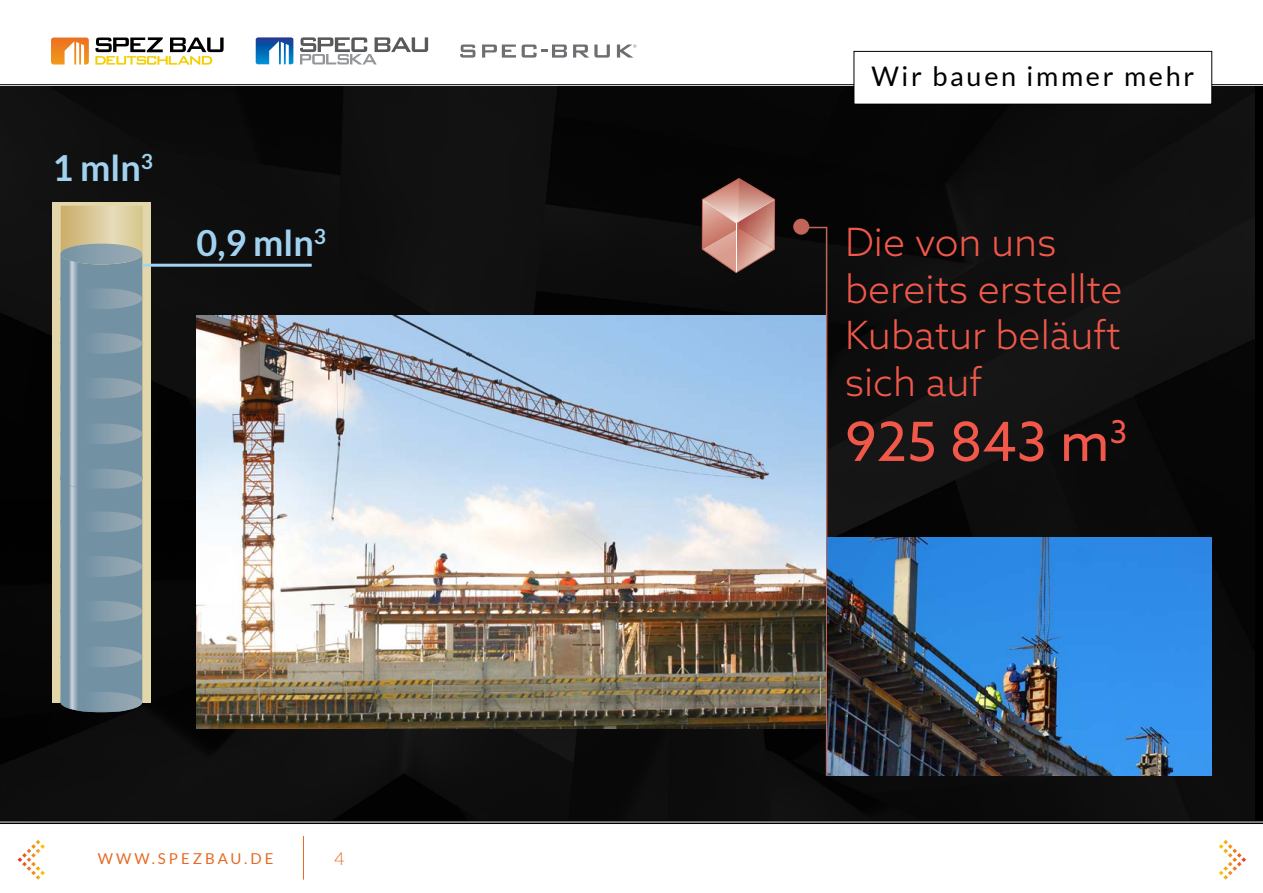
<style>
.page{position:relative;width:1263px;height:893px;background:#fff}
.page>*{position:absolute;margin:0;border:0;box-sizing:border-box;transform-origin:0 0}
.t1{font:54px "Azo Sans";color:#f1584a}
.t2{font:300 39px/46.8px "Azo Sans";color:#f1584a}
.t3{font:700 36px "Lato";color:#a1d3f1}
.t4{font:27px "Lato";letter-spacing:.1em;color:#000}
.t5{font:300 18px "Lato";color:#e76a25}
.t6{font:15px "Lato";letter-spacing:.2em;color:#e76a25}
</style>
<div class="page">
<img style="left:0;top:86px;width:1254px;height:735px">
<div style="left:52px;top:202px;width:99px;height:501px;background:#e3d6ab"></div>
<svg style="left:60px;top:206px;width:83px;height:506px;background:#859da7"></svg>
<svg style="left:702px;top:178px;width:73px;height:95px;background:#a4756b"></svg>
<div style="left:793px;top:219px;width:16px;height:16px;background:#c16559;border-radius:50%"></div>
<svg style="left:801px;top:227px;width:26px;height:549px;background:#302424"></svg>
<hr style="left:142px;top:264px;width:170px;height:3px;background:#a1d3f1">
<img style="left:196px;top:315px;width:629px;height:414px">
<img style="left:827px;top:537px;width:385px;height:239px">
<hr style="left:0;top:821px;width:1263px;height:1px;background:#000">
<hr style="left:0;top:84px;width:1263px;height:1px;background:#000">
<hr style="left:303px;top:836px;width:1px;height:44px;background:#e76a25">
<img style="left:256px;top:37px;width:37px;height:27px">
<svg style="left:300px;top:37px;width:128px;height:27px"></svg>
<svg style="left:460px;top:45px;width:15px;height:13px"></svg>
<svg style="left:482px;top:45px;width:34px;height:13px"></svg>
<svg style="left:522px;top:45px;width:45px;height:13px"></svg>
<svg style="left:573px;top:45px;width:37px;height:13px"></svg>
<svg style="left:617px;top:45px;width:19px;height:13px"></svg>
<svg style="left:51px;top:38px;width:38px;height:27px"></svg>
<svg style="left:95px;top:37px;width:129px;height:28px"></svg>
<div style="left:854px;top:51px;width:358px;height:53px;background:#fff"></div>
<div style="left:853px;top:51px;width:359px;height:53px;border:1px solid #000"></div>
<svg style="left:1219px;top:840px;width:27px;height:40px"></svg>
<svg style="left:18px;top:840px;width:27px;height:40px"></svg>
<hr style="left:0;top:822px;width:1263px;height:2px;background:#000">
<p class="t3" style="left:52px;top:147px;width:102px">1 mln<sup>3</sup></p>
<p class="t3" style="left:196px;top:222px;width:131px">0,9 mln<sup>3</sup></p>
<p class="t6" style="left:98px;top:850px;width:177px">WWW.SPEZBAU.DE</p>
<p class="t5" style="left:334px;top:849px;width:12px">4</p>
<p class="t4" style="left:871px;top:61px;width:325px">Wir bauen immer mehr</p>
<p class="t2" style="left:845px;top:218px;width:279px">Die von uns bereits erstellte<br>Kubatur beläuft sich auf</p>
<h1 class="t1" style="left:845px;top:406px;width:283px">925 843 m<sup>3</sup></h1>
</div>
